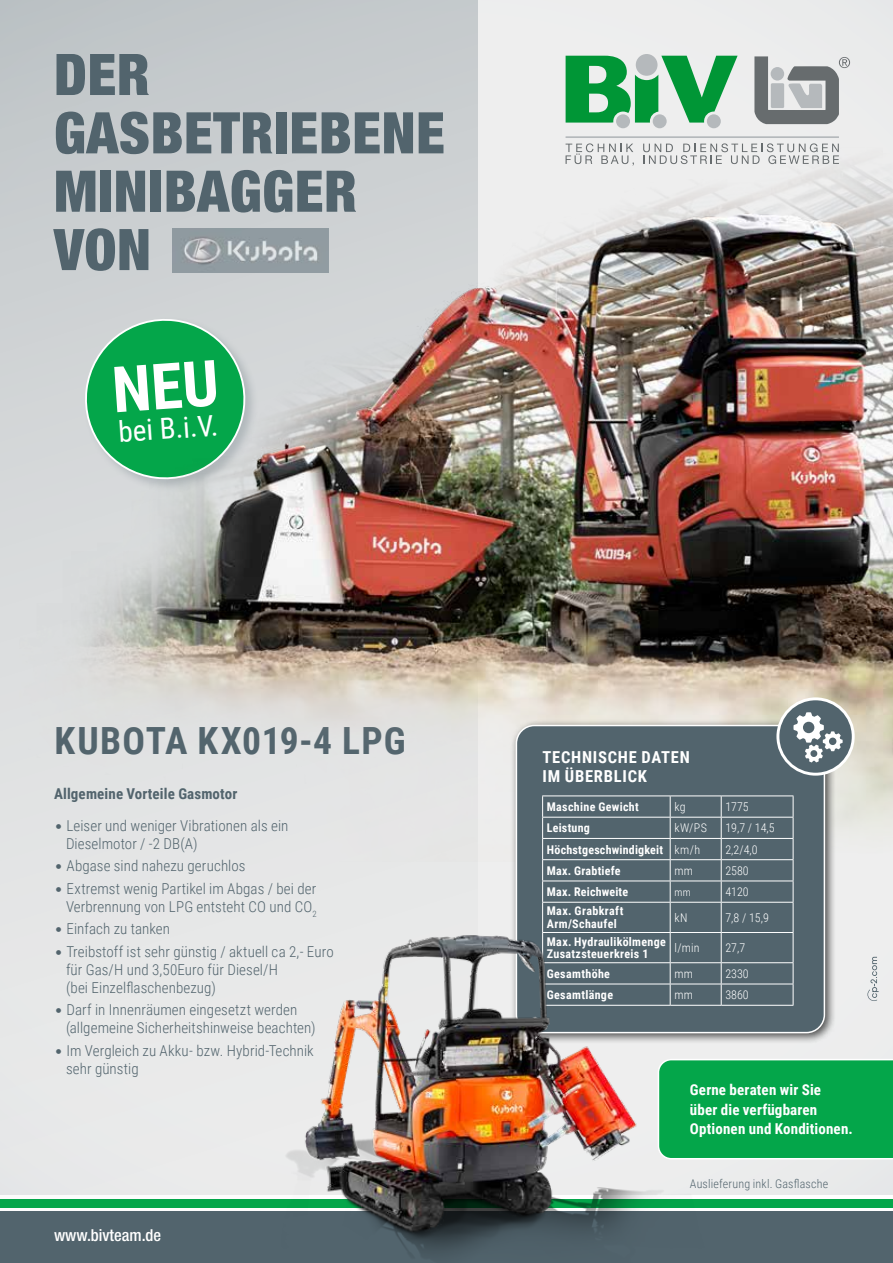
<style>
.page{position:relative;width:893px;height:1263px;background:#fff}
.page>*{position:absolute;margin:0;border:0;box-sizing:border-box;transform-origin:0 0}
.t1{font:900 condensed 57.45px/58.3px "Helvetica Neue LT Pro";letter-spacing:.01em;color:#52646d}
.t2{font:700 37.5px "Roboto Condensed";letter-spacing:.03em;color:#52646d}
.t3{font:29.1px "Roboto Condensed";color:#fff}
.t4{font:700 16.5px/19.8px "Roboto Condensed";letter-spacing:.045em;color:#fff}
.t5{font:500 condensed 16.5px "Helvetica Neue LT Pro";color:#fff}
.t6{font:300 15px/18px "Roboto Condensed";letter-spacing:.005em;color:#52646d}
.t7{font:700 15px/19.5px "Roboto Condensed";letter-spacing:.01em;color:#fff}
.t8{font:700 15px "Roboto Condensed";letter-spacing:.01em;color:#52646d}
.t9{font:700 12px/12.8px "Roboto Condensed";letter-spacing:.025em;color:#fff}
.t10{font:300 12px "Roboto Condensed";color:#fff}
.t11{font:300 12px "Roboto Condensed";letter-spacing:.015em;color:#52646d}
.t12{font:300 10.5px "Roboto Condensed";color:#fff}
.s1{font-family:"Avant Garde Gothic ITC";font-weight:400}
.s2{font-weight:300}
</style>
<div class="page">
<div style="left:0;top:0;width:893px;height:1195px;background:#ededee"></div>
<div style="left:0;top:0;width:478px;height:1263px;background:linear-gradient(to bottom,#c2c7ca,#f1f0f0)"></div>
<div style="left:0;top:1212px;width:893px;height:51px;background:#52646d"></div>
<div style="left:0;top:1199px;width:893px;height:9px;background:#04a64a"></div>
<img style="left:19px;top:128px;width:874px;height:734px">
<div style="left:756px;top:1059px;width:137px;height:100px;background:#04a64a"></div>
<div style="left:510px;top:719px;width:326px;height:326px;background:#000;opacity:.67"></div>
<div style="left:516px;top:725px;width:308px;height:307px;background:#52646d;border-radius:18px"></div>
<div style="left:516px;top:725px;width:309px;height:308px;border:2px solid #fff;border-radius:18px"></div>
<hr style="left:542px;top:795px;width:128px;height:1px;background:#fff">
<hr style="left:670px;top:795px;width:51px;height:1px;background:#fff">
<hr style="left:721px;top:795px;width:72px;height:1px;background:#fff">
<hr style="left:542px;top:817px;width:128px;height:1px;background:#fff">
<hr style="left:670px;top:817px;width:51px;height:1px;background:#fff">
<hr style="left:721px;top:817px;width:72px;height:1px;background:#fff">
<hr style="left:542px;top:838px;width:128px;height:1px;background:#fff">
<hr style="left:670px;top:838px;width:51px;height:1px;background:#fff">
<hr style="left:721px;top:838px;width:72px;height:1px;background:#fff">
<hr style="left:542px;top:859px;width:128px;height:1px;background:#fff">
<hr style="left:670px;top:859px;width:51px;height:1px;background:#fff">
<hr style="left:721px;top:859px;width:72px;height:1px;background:#fff">
<hr style="left:542px;top:880px;width:128px;height:1px;background:#fff">
<svg style="left:542px;top:796px;width:1px;height:106px"></svg>
<hr style="left:670px;top:880px;width:51px;height:1px;background:#fff">
<svg style="left:670px;top:796px;width:1px;height:106px"></svg>
<hr style="left:721px;top:880px;width:72px;height:1px;background:#fff">
<svg style="left:721px;top:796px;width:1px;height:106px"></svg>
<svg style="left:793px;top:796px;width:1px;height:106px"></svg>
<hr style="left:542px;top:902px;width:128px;height:1px;background:#fff">
<hr style="left:542px;top:902px;width:1px;height:30px;background:#fff">
<hr style="left:670px;top:902px;width:51px;height:1px;background:#fff">
<hr style="left:670px;top:902px;width:1px;height:30px;background:#fff">
<hr style="left:721px;top:902px;width:72px;height:1px;background:#fff">
<hr style="left:721px;top:902px;width:1px;height:30px;background:#fff">
<hr style="left:793px;top:902px;width:1px;height:30px;background:#fff">
<hr style="left:721px;top:932px;width:72px;height:1px;background:#fff">
<hr style="left:721px;top:962px;width:72px;height:1px;background:#fff">
<hr style="left:721px;top:984px;width:72px;height:1px;background:#fff">
<svg style="left:793px;top:933px;width:1px;height:72px"></svg>
<hr style="left:721px;top:1005px;width:72px;height:1px;background:#fff">
<svg style="left:778px;top:699px;width:75px;height:75px;fill:#52646d"></svg>
<div style="left:776px;top:697px;width:79px;height:79px;border:3px solid #fff;border-radius:50%"></div>
<svg style="left:793px;top:712px;width:50px;height:50px"></svg>
<img style="left:130px;top:906px;width:626px;height:351px">
<svg style="left:754px;top:56px;width:96px;height:68px"></svg>
<hr style="left:566px;top:136px;width:273px;height:2px;background:#b5b9bc">
<div style="left:636px;top:54px;width:21px;height:22px;background:#b5b9bc;border-radius:50%"></div>
<div style="left:616px;top:114px;width:14px;height:14px;background:#b5b9bc;border-radius:50%"></div>
<div style="left:653px;top:114px;width:14px;height:14px;background:#b5b9bc;border-radius:50%"></div>
<div style="left:707px;top:114px;width:14px;height:14px;background:#b5b9bc;border-radius:50%"></div>
<svg style="left:566px;top:56px;width:172px;height:67px"></svg>
<svg style="left:566px;top:143px;width:68px;height:23px"></svg>
<svg style="left:643px;top:143px;width:196px;height:21px"></svg>
<img style="left:172px;top:228px;width:156px;height:44px">
<svg style="left:867px;top:957px;width:12px;height:44px"></svg>
<svg style="left:79px;top:313px;width:172px;height:170px;background:#4ab67a"></svg>
<h1 class="t1" style="left:54px;top:45px;width:392px">DER<br>GASBETRIEBENE<br>MINIBAGGER<br>VON</h1>
<h3 class="t3" style="left:117px;top:411px;width:101px;rotate:-4deg">bei B.i.V.</h3>
<h2 class="t2" style="left:55px;top:715px;width:353px">KUBOTA KX019-4 LPG</h2>
<p class="t8" style="left:54px;top:784px;width:185px">Allgemeine Vorteile Gasmotor</p>
<p class="t6" style="left:66px;top:816px;width:224px;text-indent:-12px"><span class="s1">•</span> Leiser und weniger Vibrationen als ein<br>Dieselmotor / -2 DB(A)</p>
<p class="t6" style="left:54px;top:856px;width:193px"><span class="s1">•</span> Abgase sind nahezu geruchlos</p>
<p class="t6" style="left:54px;top:879px;width:264px;text-align:right"><span class="s1">•</span> Extremst wenig Partikel im Abgas / bei der<br>Verbrennung von LPG entsteht CO und CO<sub>2</sub></p>
<p class="t6" style="left:54px;top:919px;width:118px"><span class="s1">•</span> Einfach zu tanken</p>
<p class="t6" style="left:66px;top:942px;width:269px;text-indent:-12px"><span class="s1">•</span> Treibstoff ist sehr günstig / aktuell ca 2,- Euro für Gas/H und 3,50Euro für Diesel/H<br>(bei Einzelflaschenbezug)</p>
<p class="t6" style="left:66px;top:1000px;width:251px;text-indent:-12px"><span class="s1">•</span> Darf in Innenräumen eingesetzt werden (allgemeine Sicherheitshinweise beachten)</p>
<p class="t6" style="left:66px;top:1041px;width:249px;text-indent:-12px"><span class="s1">•</span> Im Vergleich zu Akku- bzw. Hybrid-Technik sehr günstig</p>
<p class="t5" style="left:54px;top:1225px;width:109px">www.bivteam.de</p>
<p class="t4" style="left:542px;top:746px;width:149px">TECHNISCHE DATEN<br>IM ÜBERBLICK</p>
<p class="t9" style="left:547px;top:800px;width:94px">Maschine Gewicht</p>
<p class="t10" style="left:674px;top:798px;width:13px">kg</p>
<p class="t10" style="left:725px;top:798px;width:25px">1775</p>
<p class="t9" style="left:547px;top:821px;width:45px">Leistung</p>
<p class="t10" style="left:674px;top:820px;width:34px">kW/PS</p>
<p class="t10" style="left:725px;top:820px;width:51px">19,7 / 14,5</p>
<p class="t9" style="left:547px;top:842px;width:155px">Höchstgeschwindigkeit <span class="s2">km/h</span></p>
<p class="t10" style="left:725px;top:841px;width:34px">2,2/4,0</p>
<p class="t9" style="left:547px;top:864px;width:75px">Max. Grabtiefe</p>
<p class="t10" style="left:674px;top:862px;width:20px">mm</p>
<p class="t10" style="left:725px;top:862px;width:25px">2580</p>
<p class="t9" style="left:547px;top:885px;width:83px">Max. Reichweite</p>
<p class="t12" style="left:674px;top:884px;width:18px">mm</p>
<p class="t10" style="left:725px;top:883px;width:25px">4120</p>
<p class="t9" style="left:547px;top:904px;width:78px">Max. Grabkraft<br>Arm/Schaufel</p>
<p class="t10" style="left:674px;top:909px;width:15px">kN</p>
<p class="t10" style="left:725px;top:909px;width:45px">7,8 / 15,9</p>
<p class="t9" style="left:547px;top:935px;width:121px">Max. Hydraulikölmenge<br>Zusatzsteuerkreis 1</p>
<p class="t10" style="left:674px;top:939px;width:27px">l/min</p>
<p class="t10" style="left:725px;top:939px;width:21px">27,7</p>
<p class="t9" style="left:547px;top:967px;width:65px">Gesamthöhe</p>
<p class="t10" style="left:674px;top:965px;width:20px">mm</p>
<p class="t10" style="left:725px;top:965px;width:25px">2330</p>
<p class="t9" style="left:547px;top:988px;width:68px">Gesamtlänge</p>
<p class="t10" style="left:674px;top:986px;width:20px">mm</p>
<p class="t10" style="left:725px;top:986px;width:25px">3860</p>
<p class="t7" style="left:690px;top:1080px;width:164px">Gerne beraten wir Sie<br>über die verfügbaren<br>Optionen und Konditionen.</p>
<p class="t11" style="left:690px;top:1176px;width:140px">Auslieferung inkl. Gasflasche</p>
</div>
